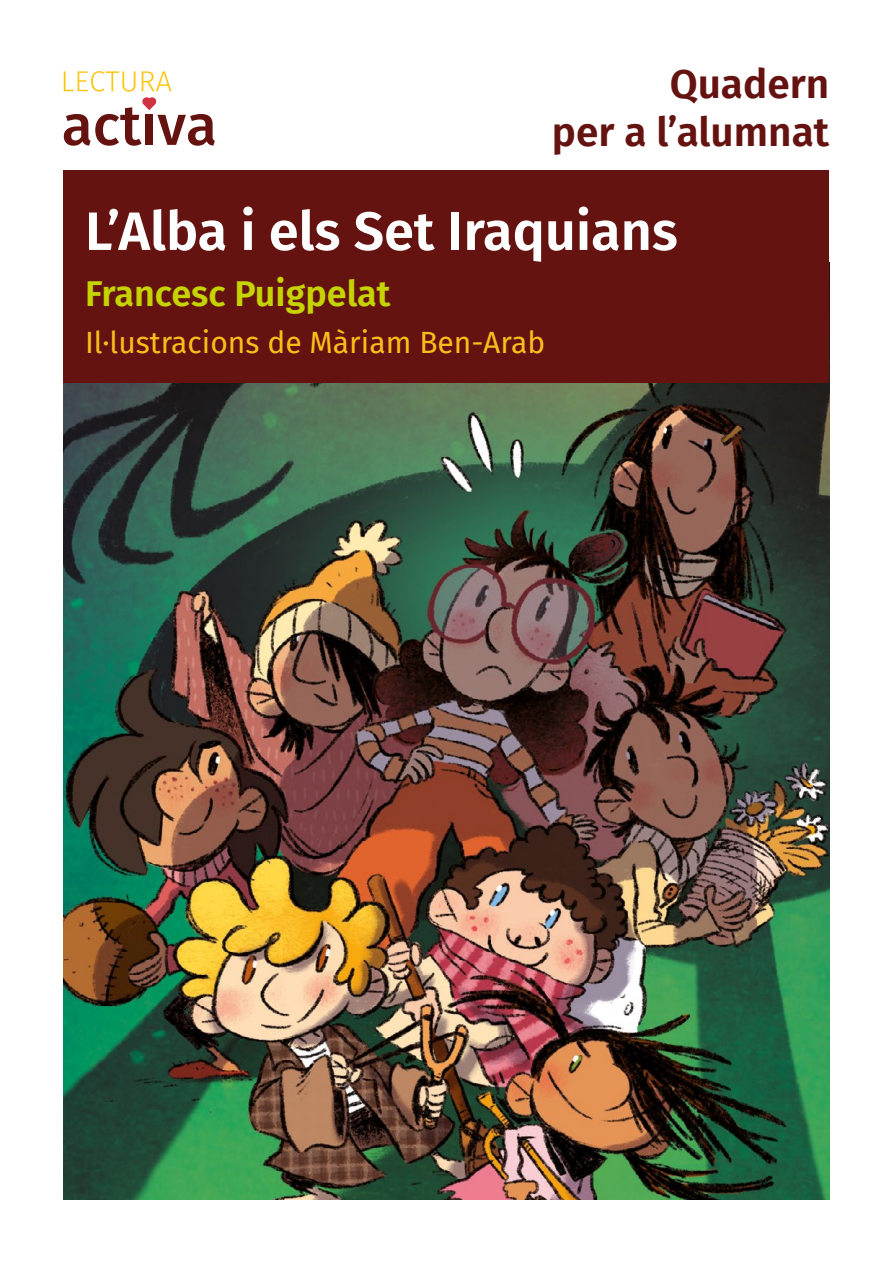
<style>
.page{position:relative;width:893px;height:1263px;background:#fff}
.page>*{position:absolute;margin:0;border:0;box-sizing:border-box;transform-origin:0 0}
.PORT-títol{font:600 54px "Fira Sans";color:#fff}
.Quadern{font:600 40.5px "Fira Sans";color:#651310}
.PORT-autor{font:600 36px "Fira Sans";color:#c5d300}
.PORT-il_lustracions{font:30px "Fira Sans";color:#fcbe1b}
</style>
<div class="page">
<img style="left:64px;top:383px;width:765px;height:816px">
<div style="left:64px;top:170px;width:765px;height:213px;background:#651310"></div>
<svg style="left:64px;top:71px;width:151px;height:75px"></svg>
<p class="Quadern" style="left:670px;top:51px;width:161px">Quadern</p>
<p class="Quadern" style="left:552px;top:98px;width:279px">per a l’alumnat</p>
<p class="PORT-títol" style="left:85px;top:187px;width:594px">L’Alba i els Set Iraquians</p>
<p class="PORT-autor" style="left:85px;top:264px;width:307px">Francesc Puigpelat</p>
<p class="PORT-il_lustracions" style="left:85px;top:320px;width:462px">Il·lustracions de Màriam Ben-Arab</p>
</div>
